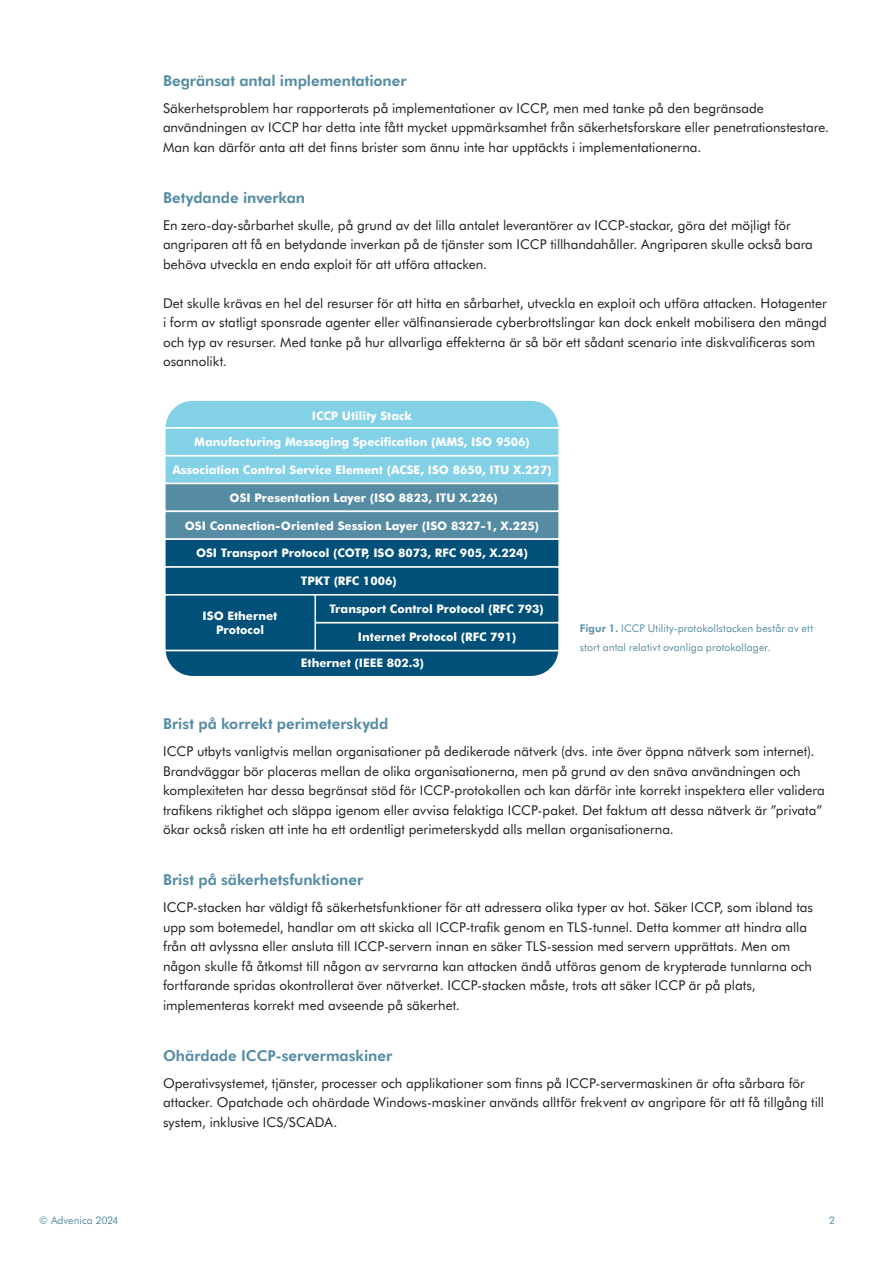
<style>
.page{position:relative;width:893px;height:1263px;background:#fff}
.page>*{position:absolute;margin:0;border:0;box-sizing:border-box;transform-origin:0 0}
.Brödtext_med_indrag{font:700 15px "Futura BT";color:#558ca4}
.Brödtext_med_indrag-2{font:13.5px/19.5px "Futura BT";color:#231f20}
.t1{font:800 11.7px/14.1px "Futura BT";color:#fff;text-align:center}
.Brödtext_med_indrag-3{font:10.5px/19.5px "Futura BT";letter-spacing:.01em;color:#558ca4}
.Brödtext_utan_indrag{font:10.5px "Futura BT";color:#558ca4}
.s1{font-weight:700}
</style>
<div class="page">
<svg style="left:165px;top:400px;width:394px;height:27px;background:#8bd4e8"></svg>
<div style="left:165px;top:428px;width:394px;height:28px;background:#83d1e7"></div>
<div style="left:164px;top:427px;width:396px;height:29px;border:2px solid #fff"></div>
<svg style="left:164px;top:454px;width:396px;height:222px;background:#145f84"></svg>
<div style="left:165px;top:456px;width:394px;height:27px;background:#83d1e7"></div>
<div style="left:164px;top:455px;width:396px;height:29px;border:2px solid #fff"></div>
<div style="left:165px;top:483px;width:394px;height:28px;background:#558ca4"></div>
<div style="left:164px;top:483px;width:396px;height:29px;border:2px solid #fff"></div>
<div style="left:165px;top:511px;width:394px;height:28px;background:#558ca4"></div>
<div style="left:164px;top:511px;width:396px;height:29px;border:2px solid #fff"></div>
<div style="left:165px;top:539px;width:394px;height:28px;background:#005079"></div>
<div style="left:164px;top:538px;width:396px;height:30px;border:2px solid #fff"></div>
<div style="left:165px;top:567px;width:394px;height:28px;background:#005079"></div>
<div style="left:164px;top:566px;width:396px;height:29px;border:2px solid #fff"></div>
<div style="left:315px;top:595px;width:244px;height:28px;background:#005079"></div>
<div style="left:314px;top:594px;width:246px;height:29px;border:2px solid #fff"></div>
<div style="left:315px;top:623px;width:244px;height:27px;background:#005079"></div>
<div style="left:314px;top:622px;width:246px;height:29px;border:2px solid #fff"></div>
<div style="left:165px;top:595px;width:150px;height:55px;background:#005079"></div>
<div style="left:164px;top:594px;width:152px;height:57px;border:2px solid #fff"></div>
<p class="Brödtext_med_indrag" style="left:163px;top:70px;width:245px">Begränsat antal implementationer</p>
<p class="Brödtext_med_indrag-2" style="left:163px;top:97px;width:668px">Säkerhetsproblem har rapporterats på implementationer av ICCP, men med tanke på den begränsade användningen av ICCP har detta inte fått mycket uppmärksamhet från säkerhetsforskare eller penetrationstestare.<br>Man kan därför anta att det finns brister som ännu inte har upptäckts i implementationerna.</p>
<p class="Brödtext_med_indrag" style="left:163px;top:187px;width:144px">Betydande inverkan</p>
<p class="Brödtext_med_indrag-2" style="left:163px;top:214px;width:651px">En zero-day-sårbarhet skulle, på grund av det lilla antalet leverantörer av ICCP-stackar, göra det möjligt för angriparen att få en betydande inverkan på de tjänster som ICCP tillhandahåller. Angriparen skulle också bara behöva utveckla en enda exploit för att utföra attacken.</p>
<p class="Brödtext_med_indrag-2" style="left:163px;top:292px;width:665px">Det skulle krävas en hel del resurser för att hitta en sårbarhet, utveckla en exploit och utföra attacken. Hotagenter i form av statligt sponsrade agenter eller välfinansierade cyberbrottslingar kan dock enkelt mobilisera den mängd och typ av resurser. Med tanke på hur allvarliga effekterna är så bör ett sådant scenario inte diskvalificeras som osannolikt.</p>
<p class="t1" style="left:312px;top:409px;width:102px">ICCP Utility Stack</p>
<p class="t1" style="left:194px;top:435px;width:337px">Manufacturing Messaging Specification (MMS, ISO 9506)</p>
<p class="t1" style="left:172px;top:462px;width:381px">Association Control Service Element (ACSE, ISO 8650, ITU X.227)</p>
<p class="t1" style="left:230px;top:490px;width:270px">OSI Presentation Layer (ISO 8823, ITU X.226)</p>
<p class="t1" style="left:185px;top:518px;width:356px">OSI Connection-Oriented Session Layer (ISO 8327-1, X.225)</p>
<p class="t1" style="left:196px;top:546px;width:333px">OSI Transport Protocol (COTP, ISO 8073, RFC 905, X.224)</p>
<p class="t1" style="left:301px;top:574px;width:97px">TPKT (RFC 1006)</p>
<p class="t1" style="left:329px;top:601px;width:216px">Transport Control Protocol (RFC 793)</p>
<p class="t1" style="left:358px;top:629px;width:160px">Internet Protocol (RFC 791)</p>
<p class="t1" style="left:203px;top:608px;width:76px">ISO Ethernet<br>Protocol</p>
<p class="t1" style="left:301px;top:655px;width:125px">Ethernet (IEEE 802.3)</p>
<p class="Brödtext_med_indrag-3" style="left:580px;top:618px;width:235px"><span class="s1">Figur 1.</span> ICCP Utility-protokollstacken består av ett stort antal relativt ovanliga protokollager.</p>
<p class="Brödtext_med_indrag" style="left:163px;top:713px;width:227px">Brist på korrekt perimeterskydd</p>
<p class="Brödtext_med_indrag-2" style="left:163px;top:741px;width:663px">ICCP utbyts vanligtvis mellan organisationer på dedikerade nätverk (dvs. inte över öppna nätverk som internet).<br>Brandväggar bör placeras mellan de olika organisationerna, men på grund av den snäva användningen och komplexiteten har dessa begränsat stöd för ICCP-protokollen och kan därför inte korrekt inspektera eller validera trafikens riktighet och släppa igenom eller avvisa felaktiga ICCP-paket. Det faktum att dessa nätverk är ”privata” ökar också risken att inte ha ett ordentligt perimeterskydd alls mellan organisationerna.</p>
<p class="Brödtext_med_indrag" style="left:163px;top:869px;width:202px">Brist på säkerhetsfunktioner</p>
<p class="Brödtext_med_indrag-2" style="left:163px;top:897px;width:651px">ICCP-stacken har väldigt få säkerhetsfunktioner för att adressera olika typer av hot. Säker ICCP, som ibland tas upp som botemedel, handlar om att skicka all ICCP-trafik genom en TLS-tunnel. Detta kommer att hindra alla från att avlyssna eller ansluta till ICCP-servern innan en säker TLS-session med servern upprättats. Men om någon skulle få åtkomst till någon av servrarna kan attacken ändå utföras genom de krypterade tunnlarna och fortfarande spridas okontrollerat över nätverket. ICCP-stacken måste, trots att säker ICCP är på plats, implementeras korrekt med avseende på säkerhet.</p>
<p class="Brödtext_med_indrag" style="left:163px;top:1045px;width:231px">Ohärdade ICCP-servermaskiner</p>
<p class="Brödtext_med_indrag-2" style="left:163px;top:1072px;width:663px">Operativsystemet, tjänster, processer och applikationer som finns på ICCP-servermaskinen är ofta sårbara för attacker. Opatchade och ohärdade Windows-maskiner används alltför frekvent av angripare för att få tillgång till system, inklusive ICS/SCADA.</p>
<p class="Brödtext_med_indrag-3" style="left:39px;top:1210px;width:80px">© Advenica 2024</p>
<p class="Brödtext_utan_indrag" style="left:829px;top:1213px;width:7px">2</p>
</div>
